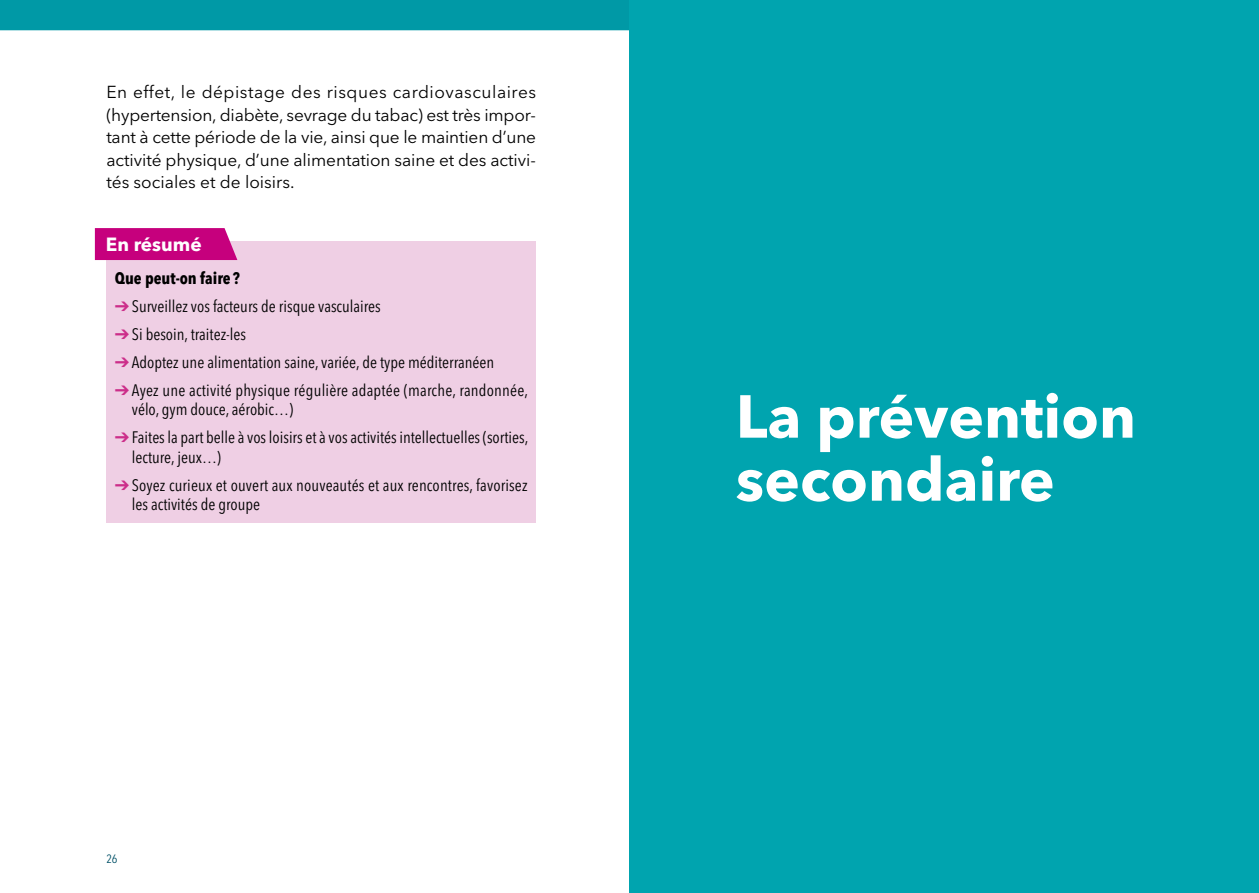
<style>
.page{position:relative;width:1259px;height:893px;background:#fff}
.page>*{position:absolute;margin:0;border:0;box-sizing:border-box;transform-origin:0 0}
.t1{font:700 60px/63px "Avenir Next LT Pro";color:#fff}
.t2{font:700 18.9px "Avenir Next LT Pro";color:#fff}
.t3{font:17.25px/22.5px "Avenir Next LT Pro";letter-spacing:-.005em;color:#000;text-align:justify}
.t4{font:condensed 16.5px/19.5px "Avenir Next LT Pro";color:#000}
.t5{font:700 condensed 16.5px "Avenir Next LT Pro";color:#000}
.t6{font:condensed 12px "Avenir Next LT Pro";color:#005066}
.s1{color:#cc2e8a}
</style>
<div class="page">
<div style="left:0;top:0;width:629px;height:30px;background:#0099a6"></div>
<div style="left:106px;top:241px;width:430px;height:282px;background:#efcfe4"></div>
<svg style="left:95px;top:228px;width:142px;height:32px;background:#c80a82"></svg>
<div style="left:629px;top:0;width:630px;height:893px;background:#00a4af"></div>
<p class="t3" style="left:106px;top:81px;width:431px">En effet, le dépistage des risques cardiovasculaires (hypertension, diabète, sevrage du tabac) est très impor&shy;tant à cette période de la vie, ainsi que le maintien d’une activité physique, d’une alimentation saine et des activi&shy;tés sociales et de loisirs.</p>
<p class="t2" style="left:106px;top:233px;width:97px">En résumé</p>
<p class="t5" style="left:115px;top:268px;width:127px">Que peut-on faire ?</p>
<p class="t4" style="left:115px;top:296px;width:267px"><span class="s1">➔</span>Surveillez vos facteurs de risque vasculaires</p>
<p class="t4" style="left:115px;top:324px;width:133px"><span class="s1">➔</span>Si besoin, traitez-les</p>
<p class="t4" style="left:115px;top:352px;width:381px"><span class="s1">➔</span>Adoptez une alimentation saine, variée, de type méditerranéen</p>
<p class="t4" style="left:132px;top:380px;width:398px;text-indent:-17px"><span class="s1">➔</span>Ayez une activité physique régulière adaptée (marche, randonnée, vélo, gym douce, aérobic…)</p>
<p class="t4" style="left:132px;top:428px;width:398px;text-indent:-17px"><span class="s1">➔</span>Faites la part belle à vos loisirs et à vos activités intellectuelles (sorties, lecture, jeux…)</p>
<p class="t4" style="left:132px;top:475px;width:397px;text-indent:-17px"><span class="s1">➔</span>Soyez curieux et ouvert aux nouveautés et aux rencontres, favorisez les activités de groupe</p>
<p class="t6" style="left:106px;top:852px;width:13px">26</p>
<h1 class="t1" style="left:736px;top:385px;width:402px">La prévention secondaire</h1>
</div>
